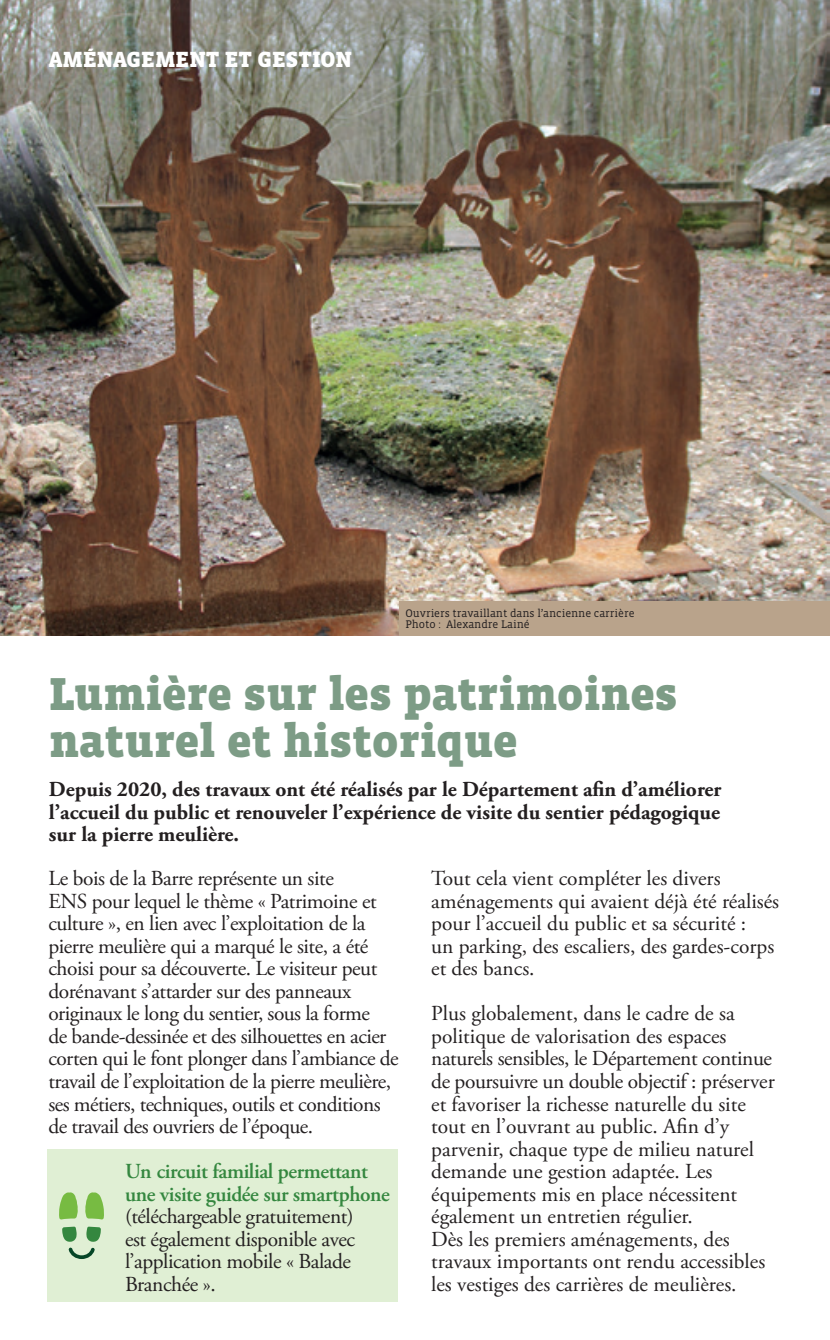
<style>
.page{position:relative;width:830px;height:1340px;background:#fff}
.page>*{position:absolute;margin:0;border:0;box-sizing:border-box;transform-origin:0 0}
.t1{font:900 47.25px/47.2px "Vista Slab OTCE";color:#7d9c86}
.t2{font:900 22.5px "Vista Slab OTCE";color:#fff}
.t3{font:21.38px/22.5px "Adobe Garamond Pro";color:#231f20}
.t4{font:21.38px/22.5px "Adobe Garamond Pro";letter-spacing:-.02em;color:#231f20}
.t5{font:700 21.38px/22.5px "Adobe Garamond Pro";color:#231f20;text-align:justify}
.t6{font:11.25px/11.2px "Vista Slab OTCE";color:#231f20}
.s1{font-weight:600;color:#34873f}
</style>
<div class="page">
<div style="left:48px;top:1149px;width:349px;height:152px;background:#e0efd4"></div>
<img style="left:0;top:0;width:829px;height:635px">
<div style="left:399px;top:600px;width:430px;height:35px;background:#b9a38b"></div>
<svg style="left:68px;top:1247px;width:27px;height:11px"></svg>
<svg style="left:59px;top:1192px;width:19px;height:27px"></svg>
<svg style="left:85px;top:1192px;width:19px;height:27px"></svg>
<svg style="left:62px;top:1226px;width:15px;height:15px"></svg>
<svg style="left:86px;top:1226px;width:15px;height:15px"></svg>
<p class="t2" style="left:49px;top:47px;width:304px">AMÉNAGEMENT ET GESTION</p>
<p class="t6" style="left:405px;top:607px;width:230px">Ouvriers travaillant dans l’ancienne carrière<br>Photo : Alexandre Lainé</p>
<p class="t1" style="left:49px;top:670px;width:629px">Lumière sur les patrimoines naturel et historique</p>
<p class="t5" style="left:49px;top:778px;width:673px">Depuis 2020, des travaux ont été réalisés par le Département afin d’améliorer l’accueil du public et renouveler l’expérience de visite du sentier pédagogique sur la pierre meulière.</p>
<p class="t4" style="left:48px;top:868px;width:287px">Le bois de la Barre représente un site</p>
<p class="t4" style="left:48px;top:890px;width:351px">ENS pour lequel le thème « Patrimoine et culture », en lien avec l’exploitation de la pierre meulière qui a marqué le site, a été choisi pour sa découverte. Le visiteur peut dorénavant s’attarder sur des panneaux originaux le long du sentier, sous la forme<br>de bande-dessinée et des silhouettes en acier corten qui le font plonger dans l’ambiance de travail de l’exploitation de la pierre meulière, ses métiers, techniques, outils et conditions de travail des ouvriers de l’époque.</p>
<p class="t4" style="left:125px;top:1160px;width:266px"><span class="s1">Un circuit familial permettant une visite guidée sur smartphone </span>(téléchargeable gratuitement)<br>est également disponible avec l’application mobile « Balade<br>Branchée ».</p>
<p class="t3" style="left:431px;top:868px;width:349px">Tout cela vient compléter les divers aménagements qui avaient déjà été réalisés pour l’accueil du public et sa sécurité :<br>un parking, des escaliers, des gardes-corps et des bancs.</p>
<p class="t3" style="left:431px;top:1003px;width:345px">Plus globalement, dans le cadre de sa politique de valorisation des espaces naturels sensibles, le Département continue de poursuivre un double objectif : préserver et favoriser la richesse naturelle du site tout en l’ouvrant au public. Afin d’y parvenir, chaque type de milieu naturel demande une gestion adaptée. Les équipements mis en place nécessitent également un entretien régulier.</p>
<p class="t3" style="left:431px;top:1228px;width:335px">Dès les premiers aménagements, des travaux importants ont rendu accessibles les vestiges des carrières de meulières.</p>
</div>
